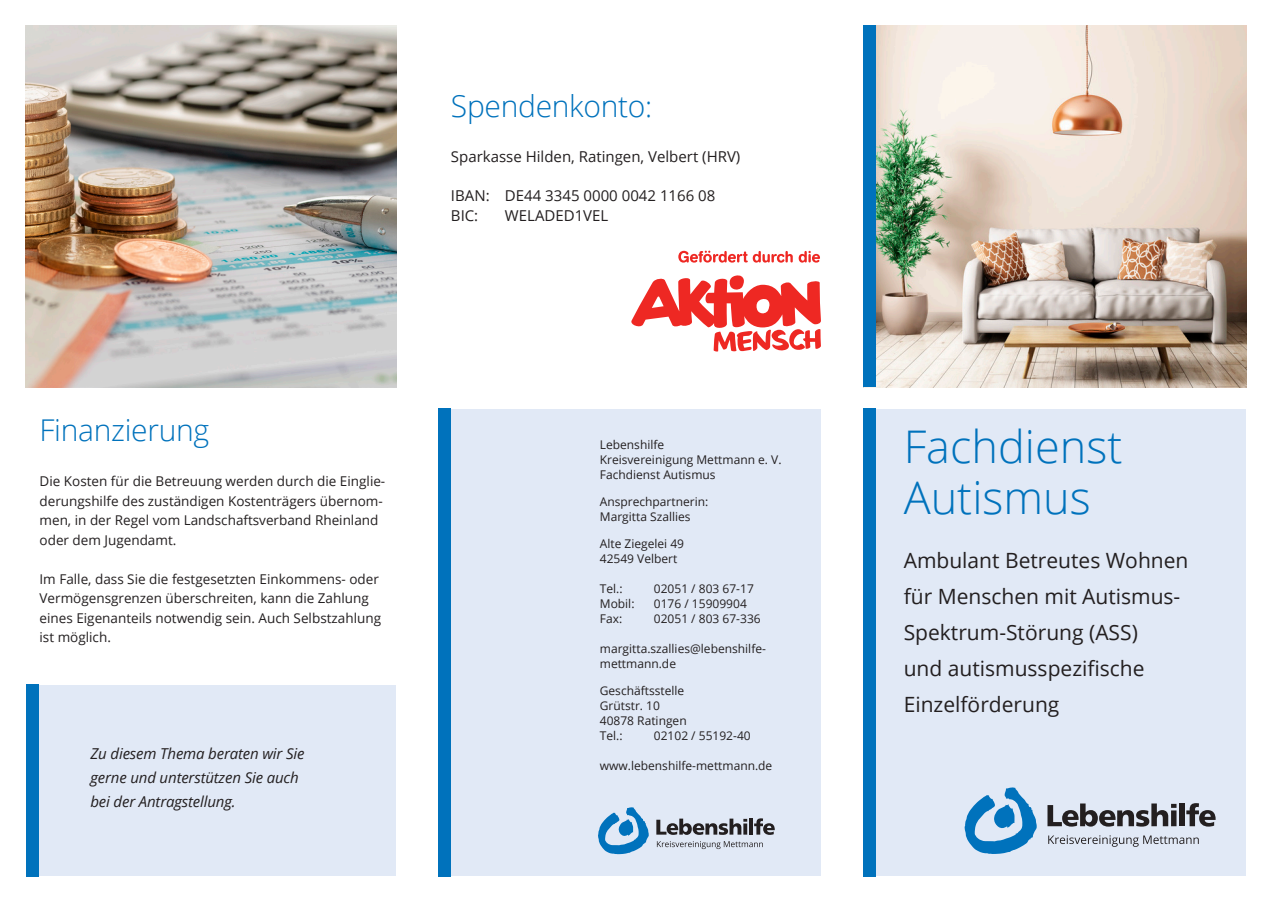
<style>
.page{position:relative;width:1272px;height:902px;background:#fff}
.page>*{position:absolute;margin:0;border:0;box-sizing:border-box;transform-origin:0 0}
.t1{font:300 45px/51px "Open Sans";color:#0072bc}
.t2{font:300 30px "Open Sans";letter-spacing:-.01em;color:#0072bc}
.t3{font:21px/36px "Open Sans";color:#231f20}
.t4{font:15px/19.5px "Open Sans";color:#231f20}
.t5{font:italic 15px/24px "Open Sans";letter-spacing:-.01em;color:#231f20}
.t6{font:13.5px/19.5px "Open Sans";color:#231f20}
.t7{font:12px/15px "Open Sans";color:#231f20}
</style>
<div class="page">
<div style="left:864px;top:409px;width:381px;height:466px;background:#e1e9f6"></div>
<div style="left:439px;top:409px;width:381px;height:466px;background:#e1e9f6"></div>
<div style="left:27px;top:684px;width:369px;height:191px;background:#e1e9f6"></div>
<div style="left:26px;top:683px;width:13px;height:193px;background:#0072bc"></div>
<div style="left:438px;top:408px;width:13px;height:468px;background:#0072bc"></div>
<svg style="left:598px;top:807px;width:51px;height:47px"></svg>
<svg style="left:656px;top:818px;width:91px;height:16px"></svg>
<svg style="left:743px;top:823px;width:4px;height:11px"></svg>
<hr style="left:749px;top:818px;width:4px;height:16px;background:#231f20">
<svg style="left:754px;top:818px;width:20px;height:16px"></svg>
<svg style="left:657px;top:841px;width:106px;height:8px"></svg>
<img style="left:876px;top:26px;width:370px;height:361px">
<img style="left:26px;top:26px;width:370px;height:361px">
<div style="left:863px;top:26px;width:13px;height:361px;background:#0072bc"></div>
<div style="left:863px;top:408px;width:13px;height:468px;background:#0072bc"></div>
<svg style="left:964px;top:787px;width:73px;height:66px"></svg>
<svg style="left:1047px;top:803px;width:129px;height:23px"></svg>
<div style="left:1179px;top:803px;width:5px;height:23px;background:#231f20"></div>
<svg style="left:1186px;top:803px;width:29px;height:23px"></svg>
<svg style="left:1048px;top:835px;width:150px;height:11px"></svg>
<svg style="left:678px;top:250px;width:114px;height:12px"></svg>
<svg style="left:798px;top:251px;width:22px;height:11px"></svg>
<svg style="left:631px;top:275px;width:190px;height:77px"></svg>
<h2 class="t2" style="left:451px;top:86px;width:203px">Spendenkonto:</h2>
<p class="t4" style="left:451px;top:147px;width:291px">Sparkasse Hilden, Ratingen, Velbert (HRV)</p>
<p class="t4" style="left:451px;top:186px;width:266px">IBAN: DE44 3345 0000 0042 1166 08<br>BIC:</p>
<p class="t4" style="left:505px;top:205px;width:105px">WELADED1VEL</p>
<h2 class="t2" style="left:40px;top:410px;width:171px">Finanzierung</h2>
<p class="t6" style="left:40px;top:471px;width:347px">Die Kosten für die Betreuung werden durch die Einglie&shy;derungshilfe des zuständigen Kostenträgers übernom&shy;men, in der Regel vom Landschaftsverband Rheinland oder dem Jugendamt.</p>
<p class="t6" style="left:40px;top:569px;width:343px">Im Falle, dass Sie die festgesetzten Einkommens- oder Vermögensgrenzen überschreiten, kann die Zahlung eines Eigenanteils notwendig sein. Auch Selbstzahlung ist möglich.</p>
<p class="t5" style="left:90px;top:740px;width:216px">Zu diesem Thema beraten wir Sie gerne und unterstützen Sie auch bei der Antragstellung.</p>
<p class="t7" style="left:600px;top:437px;width:183px">Lebenshilfe<br>Kreisvereinigung Mettmann e. V.<br>Fachdienst Autismus</p>
<p class="t7" style="left:600px;top:494px;width:110px">Ansprechpartnerin:<br>Margitta Szallies</p>
<p class="t7" style="left:600px;top:536px;width:86px">Alte Ziegelei 49<br>42549 Velbert</p>
<p class="t7" style="left:600px;top:581px;width:24px">Tel.:</p>
<p class="t7" style="left:654px;top:581px;width:101px">02051 / 803 67-17</p>
<p class="t7" style="left:600px;top:596px;width:36px">Mobil:</p>
<p class="t7" style="left:654px;top:596px;width:95px">0176 / 15909904</p>
<p class="t7" style="left:600px;top:611px;width:24px">Fax:</p>
<p class="t7" style="left:654px;top:611px;width:108px">02051 / 803 67-336</p>
<p class="t7" style="left:600px;top:641px;width:168px">margitta.szallies@lebenshilfe&shy;mettmann.de</p>
<p class="t7" style="left:600px;top:683px;width:88px">Geschäftsstelle<br>Grütstr. 10<br>40878 Ratingen<br>Tel.:</p>
<p class="t7" style="left:654px;top:728px;width:98px">02102 / 55192-40</p>
<p class="t7" style="left:600px;top:758px;width:174px">www.lebenshilfe-mettmann.de</p>
<h1 class="t1" style="left:903px;top:419px;width:220px">Fachdienst<br>Autismus</h1>
<h3 class="t3" style="left:903px;top:541px;width:286px">Ambulant Betreutes Wohnen für Menschen mit Autismus-<br>Spektrum-Störung (ASS)<br>und autismusspezifische<br>Einzelförderung</h3>
</div>
